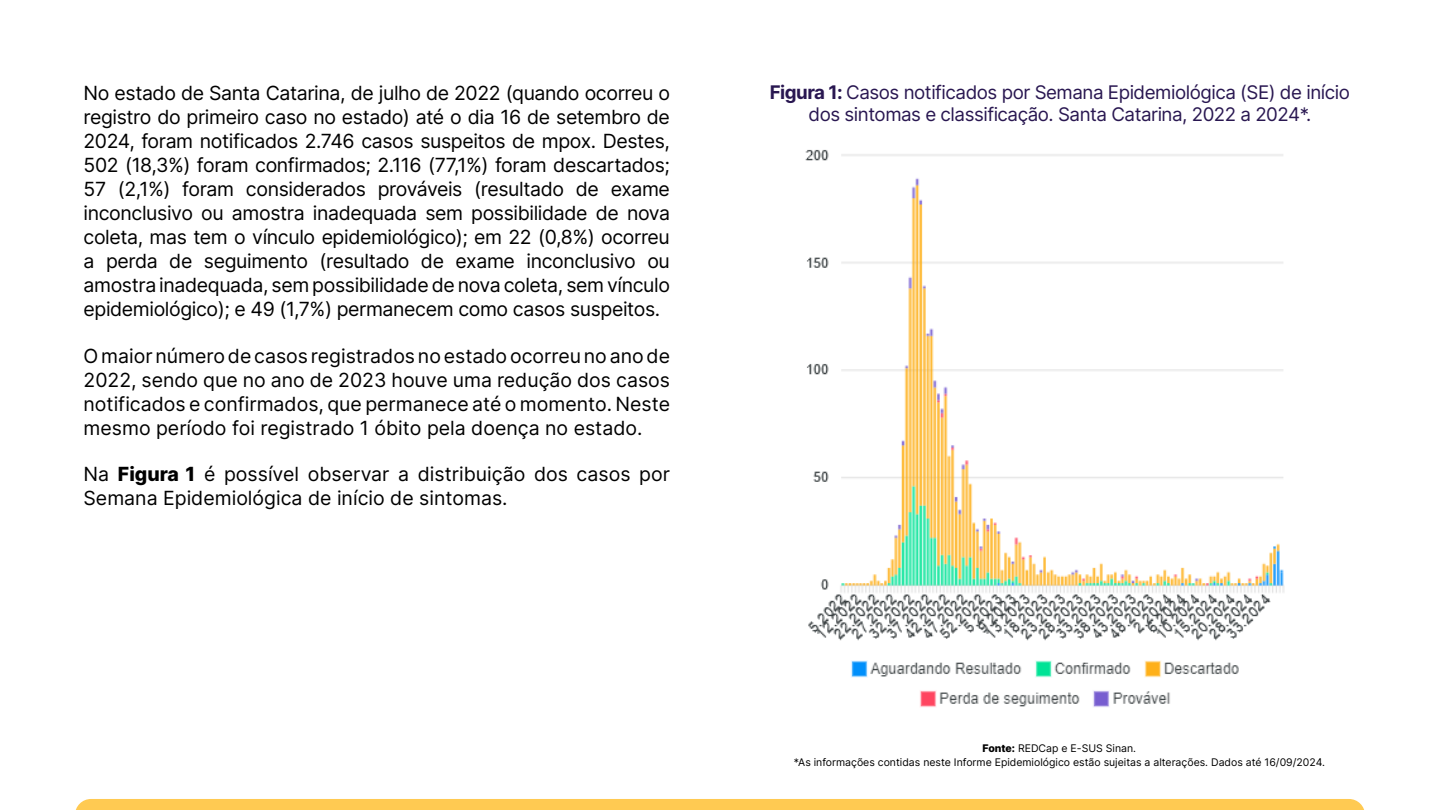
<style>
.page{position:relative;width:1440px;height:810px;background:#fff}
.page>*{position:absolute;margin:0;border:0;box-sizing:border-box;transform-origin:0 0}
.t1{font:19.5px/24px "Inter";color:#000;text-align:justify}
.t2{font:18.75px/21.8px "Inter";letter-spacing:-.025em;color:#291751;text-align:center}
.t3{font:10.5px/14.2px "Inter";color:#000;text-align:center}
.s1{font-weight:800}
.s2{font-weight:700}
</style>
<div class="page">
<div style="left:76px;top:799px;width:1288px;height:11px;background:#ffca52"></div>
<img style="left:805px;top:149px;width:479px;height:492px">
<img style="left:851px;top:660px;width:388px;height:47px">
<p class="t1" style="left:84px;top:81px;width:588px">No estado de Santa Catarina, de julho de 2022 (quando ocorreu o registro do primeiro caso no estado) até o dia 16 de setembro de 2024, foram notificados 2.746 casos suspeitos de mpox. Destes, 502 (18,3%) foram confirmados; 2.116 (77,1%) foram descartados; 57 (2,1%) foram considerados prováveis (resultado de exame inconclusivo ou amostra inadequada sem possibilidade de nova coleta, mas tem o vínculo epidemiológico); em 22 (0,8%) ocorreu a perda de seguimento (resultado de exame inconclusivo ou amostra inadequada, sem possibilidade de nova coleta, sem vínculo epidemiológico); e 49 (1,7%) permanecem como casos suspeitos.</p>
<p class="t1" style="left:84px;top:343px;width:588px">O maior número de casos registrados no estado ocorreu no ano de 2022, sendo que no ano de 2023 houve uma redução dos casos notificados e confirmados, que permanece até o momento. Neste mesmo período foi registrado 1 óbito pela doença no estado.</p>
<p class="t1" style="left:84px;top:462px;width:588px">Na <span class="s1">Figura 1</span> é possível observar a distribuição dos casos por<br>Semana Epidemiológica de início de sintomas.</p>
<p class="t2" style="left:770px;top:81px;width:582px"><span class="s2">Figura 1:</span> Casos notificados por Semana Epidemiológica (SE) de início dos sintomas e classificação. Santa Catarina, 2022 a 2024*.</p>
<p class="t3" style="left:794px;top:741px;width:533px"><span class="s1">Fonte:</span> REDCap e E-SUS Sinan.<br>*As informações contidas neste Informe Epidemiológico estão sujeitas a alterações. Dados até 16/09/2024.</p>
</div>
